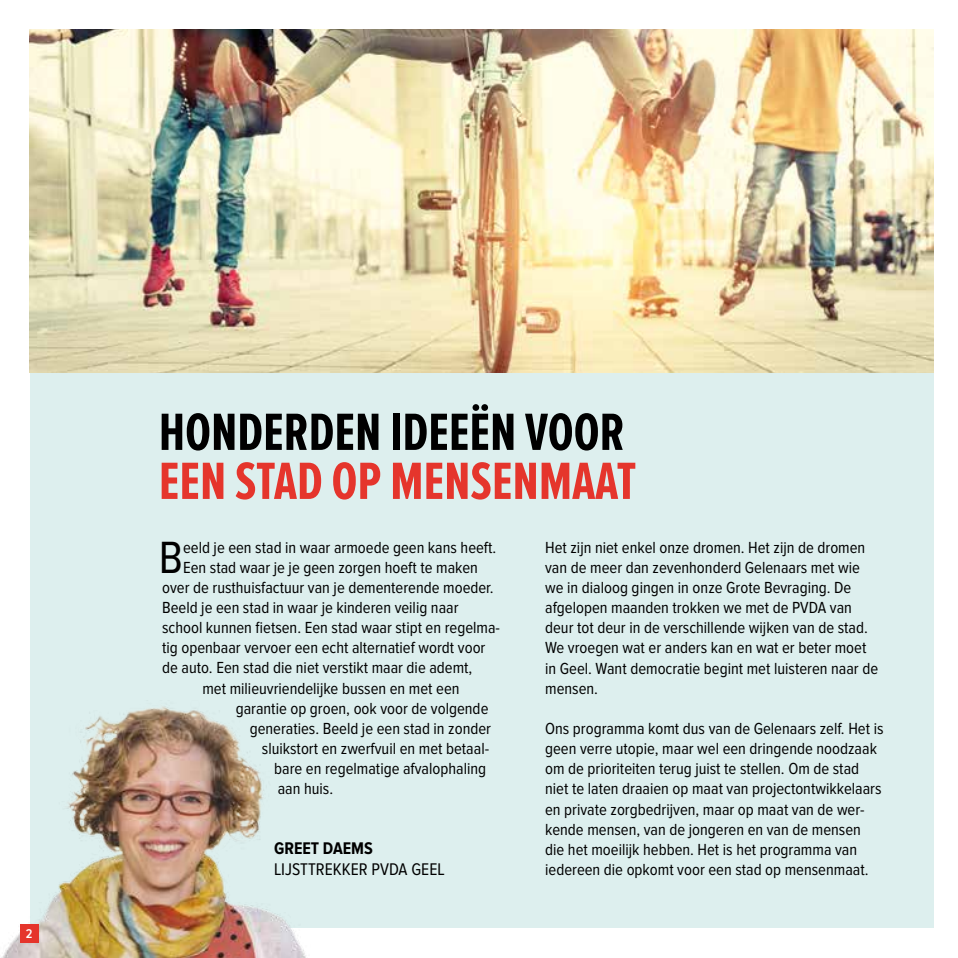
<style>
.page{position:relative;width:958px;height:958px;background:#fff}
.page>*{position:absolute;margin:0;border:0;box-sizing:border-box;transform-origin:0 0}
.t1{font:700 54.25px "Proxima Nova Ex Cn";color:#000}
.t2{font:700 54.25px "Proxima Nova Ex Cn";color:#e5352c}
.t3{font:46.73px "Proxima Nova Cond";color:#000}
.t4{font:17.5px "Proxima Nova Cond";color:#000}
.t5{font:700 17.5px "Proxima Nova Cond";color:#000}
.t6{font:16.62px/20.1px "Proxima Nova Cond";color:#000}
.t7{font:600 13.12px "Proxima Nova Cond";color:#fff}
</style>
<div class="page">
<div style="left:31px;top:35px;width:902px;height:893px;background:#ddefee"></div>
<img style="left:2px;top:700px;width:304px;height:257px">
<img style="left:30px;top:30px;width:903px;height:342px">
<div style="left:20px;top:924px;width:19px;height:18px;background:#e5352c"></div>
<p class="t7" style="left:26px;top:927px;width:8px">2</p>
<h1 class="t1" style="left:159px;top:407px;width:467px">HONDERDEN IDEEËN VOOR</h1>
<h1 class="t2" style="left:159px;top:456px;width:479px">EEN STAD OP MENSENMAAT</h1>
<h2 class="t3" style="left:159px;top:531px;width:26px">B</h2>
<p class="t6" style="left:183px;top:537px;width:315px">eeld je een stad in waar armoede geen kans heeft.</p>
<p class="t6" style="left:183px;top:557px;width:296px">Een stad waar je je geen zorgen hoeft te maken</p>
<p class="t6" style="left:162px;top:577px;width:333px">over de rusthuisfactuur van je dementerende moeder.</p>
<p class="t6" style="left:162px;top:597px;width:298px">Beeld je een stad in waar je kinderen veilig naar</p>
<p class="t6" style="left:162px;top:618px;width:339px">school kunnen fietsen. Een stad waar stipt en regelma-</p>
<p class="t6" style="left:162px;top:638px;width:325px">tig openbaar vervoer een echt alternatief wordt voor</p>
<p class="t6" style="left:162px;top:658px;width:312px">de auto. Een stad die niet verstikt maar die ademt,</p>
<p class="t6" style="left:202px;top:678px;width:258px">met milieuvriendelijke bussen en met een</p>
<p class="t6" style="left:236px;top:698px;width:254px">garantie op groen, ook voor de volgende</p>
<p class="t6" style="left:250px;top:718px;width:243px">generaties. Beeld je een stad in zonder</p>
<p class="t6" style="left:262px;top:738px;width:229px">sluikstort en zwerfvuil en met betaal-</p>
<p class="t6" style="left:274px;top:759px;width:213px">bare en regelmatige afvalophaling</p>
<p class="t6" style="left:278px;top:779px;width:57px">aan huis.</p>
<p class="t5" style="left:274px;top:838px;width:100px">GREET DAEMS</p>
<p class="t4" style="left:274px;top:859px;width:156px">Lijsttrekker PVDA Geel</p>
<p class="t6" style="left:545px;top:537px;width:334px">Het zijn niet enkel onze dromen. Het zijn de dromen van de meer dan zevenhonderd Gelenaars met wie we in dialoog gingen in onze Grote Bevraging. De afgelopen maanden trokken we met de PVDA van deur tot deur in de verschillende wijken van de stad.<br>We vroegen wat er anders kan en wat er beter moet in Geel. Want democratie begint met luisteren naar de mensen.</p>
<p class="t6" style="left:545px;top:718px;width:340px">Ons programma komt dus van de Gelenaars zelf. Het is geen verre utopie, maar wel een dringende noodzaak om de prioriteiten terug juist te stellen. Om de stad niet te laten draaien op maat van projectontwikkelaars en private zorgbedrijven, maar op maat van de wer&shy;kende mensen, van de jongeren en van de mensen die het moeilijk hebben. Het is het programma van iedereen die opkomt voor een stad op mensenmaat.</p>
</div>
